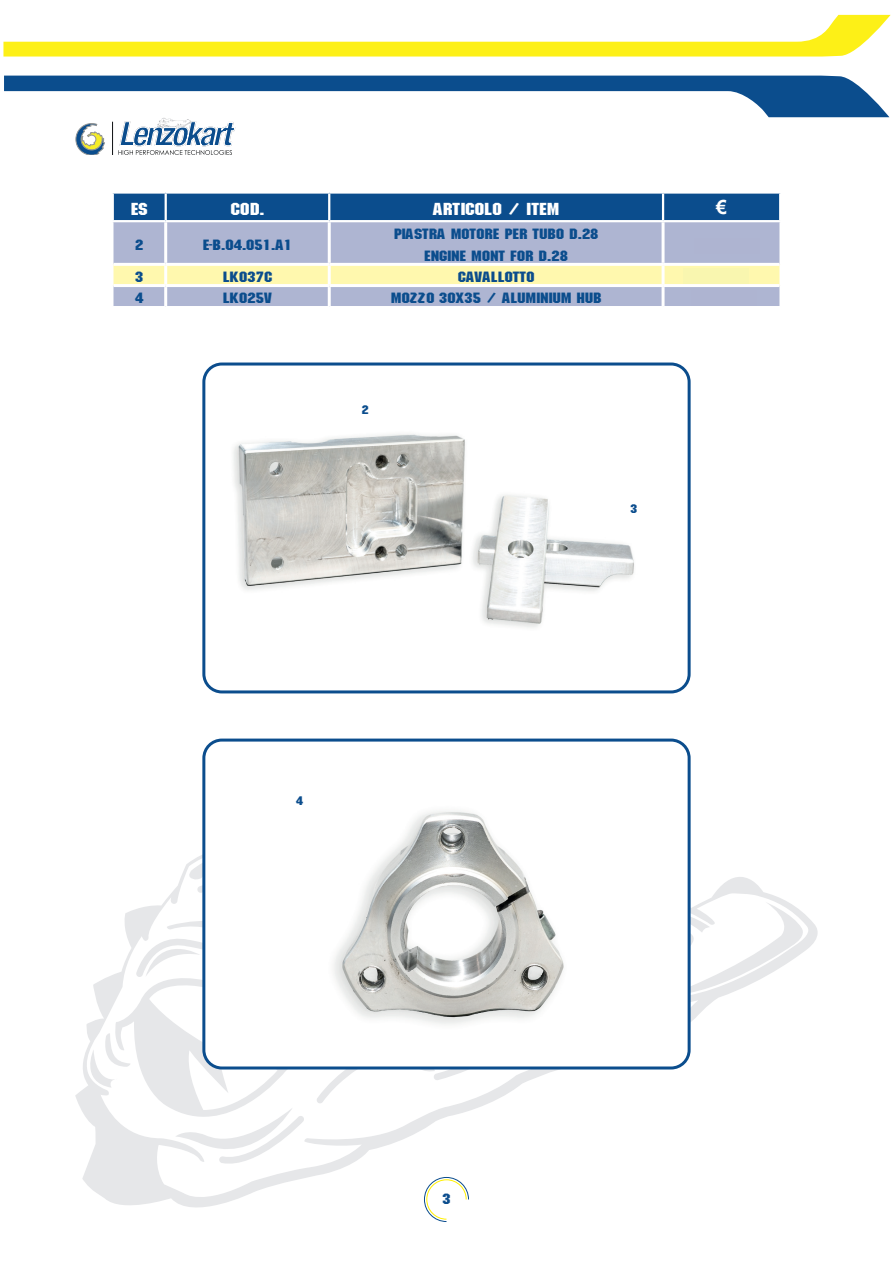
<style>
.page{position:relative;width:893px;height:1263px;background:#fff}
.page>*{position:absolute;margin:0;border:0;box-sizing:border-box;transform-origin:0 0}
.t1{font:21px "ATROX";color:#fff}
.t2{font:700 19.5px "Arial";color:#fff}
.t3{font:18px/21.6px "ATROX";color:#0b4d8d;text-align:center}
.t4{font:15px "ATROX";color:#0b4d8d}
</style>
<div class="page">
<svg style="left:75px;top:855px;width:743px;height:353px"></svg>
<svg style="left:3px;top:15px;width:887px;height:42px"></svg>
<svg style="left:424px;top:1176px;width:45px;height:46px"></svg>
<svg style="left:4px;top:76px;width:885px;height:79px"></svg>
<div style="left:114px;top:194px;width:665px;height:26px;background:#0b4d8d"></div>
<div style="left:113px;top:222px;width:666px;height:41px;background:#aeb5d2"></div>
<svg style="left:113px;top:264px;width:667px;height:42px;background:#d5d5c0"></svg>
<hr style="left:779px;top:286px;width:2px;height:20px;background:#fff">
<hr style="left:164px;top:222px;width:3px;height:41px;background:#fff">
<hr style="left:328px;top:222px;width:3px;height:41px;background:#fff">
<hr style="left:662px;top:222px;width:3px;height:41px;background:#fff">
<hr style="left:113px;top:263px;width:53px;height:3px;background:#fff">
<hr style="left:166px;top:263px;width:163px;height:3px;background:#fff">
<hr style="left:164px;top:266px;width:3px;height:18px;background:#fff">
<hr style="left:329px;top:263px;width:334px;height:3px;background:#fff">
<hr style="left:328px;top:266px;width:3px;height:18px;background:#fff">
<hr style="left:663px;top:263px;width:116px;height:3px;background:#fff">
<hr style="left:662px;top:266px;width:3px;height:18px;background:#fff">
<hr style="left:113px;top:284px;width:53px;height:3px;background:#fff">
<hr style="left:166px;top:284px;width:163px;height:3px;background:#fff">
<hr style="left:164px;top:287px;width:3px;height:19px;background:#fff">
<hr style="left:329px;top:284px;width:334px;height:3px;background:#fff">
<hr style="left:328px;top:287px;width:3px;height:19px;background:#fff">
<hr style="left:663px;top:284px;width:116px;height:3px;background:#fff">
<hr style="left:662px;top:287px;width:3px;height:19px;background:#fff">
<hr style="left:165px;top:194px;width:2px;height:26px;background:#fff">
<hr style="left:328px;top:194px;width:2px;height:26px;background:#fff">
<hr style="left:662px;top:194px;width:2px;height:26px;background:#fff">
<img style="left:206px;top:367px;width:428px;height:325px">
<div style="left:202px;top:362px;width:489px;height:331px;border:3px solid #0b4d8d;border-radius:18px"></div>
<div style="left:204px;top:740px;width:485px;height:328px;background:#fff;border-radius:18px"></div>
<img style="left:333px;top:811px;width:231px;height:213px">
<div style="left:202px;top:738px;width:489px;height:331px;border:3px solid #0b4d8d;border-radius:18px"></div>
<div style="left:694px;top:238px;width:65px;height:16px;background:#aeb4d1"></div>
<div style="left:691px;top:290px;width:66px;height:15px;background:#aeb4d1"></div>
<div style="left:683px;top:268px;width:65px;height:15px;background:#f9f6af"></div>
<p class="t1" style="left:131px;top:198px;width:19px">es</p>
<p class="t1" style="left:230px;top:198px;width:35px">cod.</p>
<p class="t1" style="left:433px;top:198px;width:128px">articolo / ITEM</p>
<p class="t2" style="left:716px;top:193px;width:12px">€</p>
<p class="t3" style="left:135px;top:234px;width:10px">2</p>
<p class="t3" style="left:203px;top:234px;width:91px">e-B.04.051.a1</p>
<p class="t3" style="left:394px;top:223px;width:206px">Piastra motore per tubo D.28<br>Engine mont for D.28</p>
<p class="t3" style="left:135px;top:266px;width:10px">3</p>
<p class="t3" style="left:223px;top:266px;width:51px">lk037c</p>
<p class="t3" style="left:458px;top:266px;width:78px">cavallotto</p>
<p class="t3" style="left:135px;top:288px;width:10px">4</p>
<p class="t3" style="left:223px;top:288px;width:51px">lk025v</p>
<p class="t3" style="left:391px;top:288px;width:212px">mozzo 30x35 / aluminium hub</p>
<p class="t4" style="left:362px;top:402px;width:8px">2</p>
<p class="t4" style="left:296px;top:793px;width:8px">4</p>
<p class="t3" style="left:442px;top:1188px;width:10px">3</p>
<p class="t4" style="left:630px;top:501px;width:8px">3</p>
</div>
